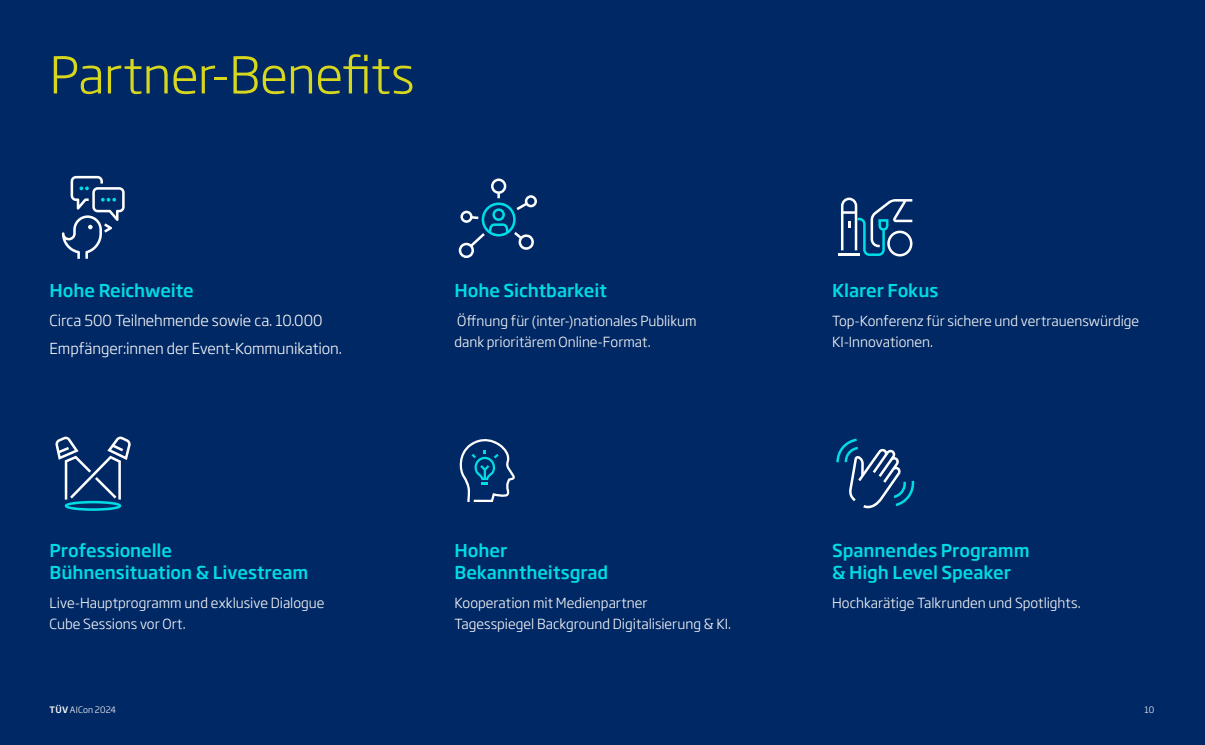
<style>
.page{position:relative;width:1205px;height:745px;background:#fff}
.page>*{position:absolute;margin:0;border:0;box-sizing:border-box;transform-origin:0 0}
.Headline{font:300 50px "Soho Gothic Pro";letter-spacing:-.015em;color:#d7d71e}
.Headline_Blau_Benefits{font:500 17.5px/22.5px "Soho Gothic Pro";letter-spacing:-.005em;color:#00dce6}
.Copy_weiss_Benefits{font:300 15px "Soho Gothic Pro";letter-spacing:-.005em;color:#fff}
.Copy_weiss_Benefits-2{font:300 13.75px/21.2px "Soho Gothic Pro";color:#fff}
.t1{font:300 8.75px "Soho Gothic Pro";letter-spacing:.015em;color:#fff}
.s1{font-weight:500}
</style>
<div class="page">
<div style="left:0;top:0;width:1205px;height:744px;background:#002864"></div>
<svg style="left:458px;top:178px;width:79px;height:80px"></svg>
<hr style="left:838px;top:253px;width:22px;height:3px;background:#fff">
<svg style="left:841px;top:197px;width:71px;height:59px"></svg>
<svg style="left:62px;top:176px;width:63px;height:83px"></svg>
<svg style="left:459px;top:439px;width:56px;height:62px"></svg>
<svg style="left:55px;top:436px;width:76px;height:74px"></svg>
<svg style="left:836px;top:438px;width:78px;height:70px"></svg>
<p class="Headline" style="left:50px;top:36px;width:366px">Partner-Benefits</p>
<p class="Headline_Blau_Benefits" style="left:50px;top:278px;width:146px">Hohe Reichweite</p>
<p class="Copy_weiss_Benefits" style="left:50px;top:308px;width:274px">Circa 500 Teilnehmende sowie ca. 10.000</p>
<p class="Copy_weiss_Benefits" style="left:50px;top:337px;width:294px">Empfänger:innen der Event-Kommunikation.</p>
<p class="Headline_Blau_Benefits" style="left:50px;top:537px;width:124px">Professionelle</p>
<p class="Headline_Blau_Benefits" style="left:50px;top:560px;width:260px">Bühnensituation &amp; Livestream</p>
<p class="Copy_weiss_Benefits-2" style="left:50px;top:591px;width:276px">Live-Hauptprogramm und exklusive Dialogue<br>Cube Sessions vor Ort.</p>
<p class="Headline_Blau_Benefits" style="left:454px;top:278px;width:154px">Hohe Sichtbarkeit</p>
<p class="Copy_weiss_Benefits-2" style="left:454px;top:309px;width:244px">Öffnung für (inter-)nationales Publikum dank prioritärem Online-Format.</p>
<p class="Headline_Blau_Benefits" style="left:454px;top:537px;width:155px">Hoher<br>Bekanntheitsgrad</p>
<p class="Copy_weiss_Benefits-2" style="left:454px;top:591px;width:278px">Kooperation mit Medienpartner<br>Tagesspiegel Background Digitalisierung &amp; KI.</p>
<p class="Headline_Blau_Benefits" style="left:832px;top:278px;width:108px">Klarer Fokus</p>
<p class="Copy_weiss_Benefits-2" style="left:832px;top:309px;width:309px">Top-Konferenz für sichere und vertrauenswürdige<br>KI-Innovationen.</p>
<p class="Headline_Blau_Benefits" style="left:832px;top:537px;width:199px">Spannendes Programm &amp; High Level Speaker</p>
<p class="Copy_weiss_Benefits-2" style="left:832px;top:591px;width:250px">Hochkarätige Talkrunden und Spotlights.</p>
<p class="t1" style="left:50px;top:702px;width:68px"><span class="s1">TÜV</span> AICon 2024</p>
<p class="t1" style="left:1144px;top:702px;width:11px">10</p>
</div>
